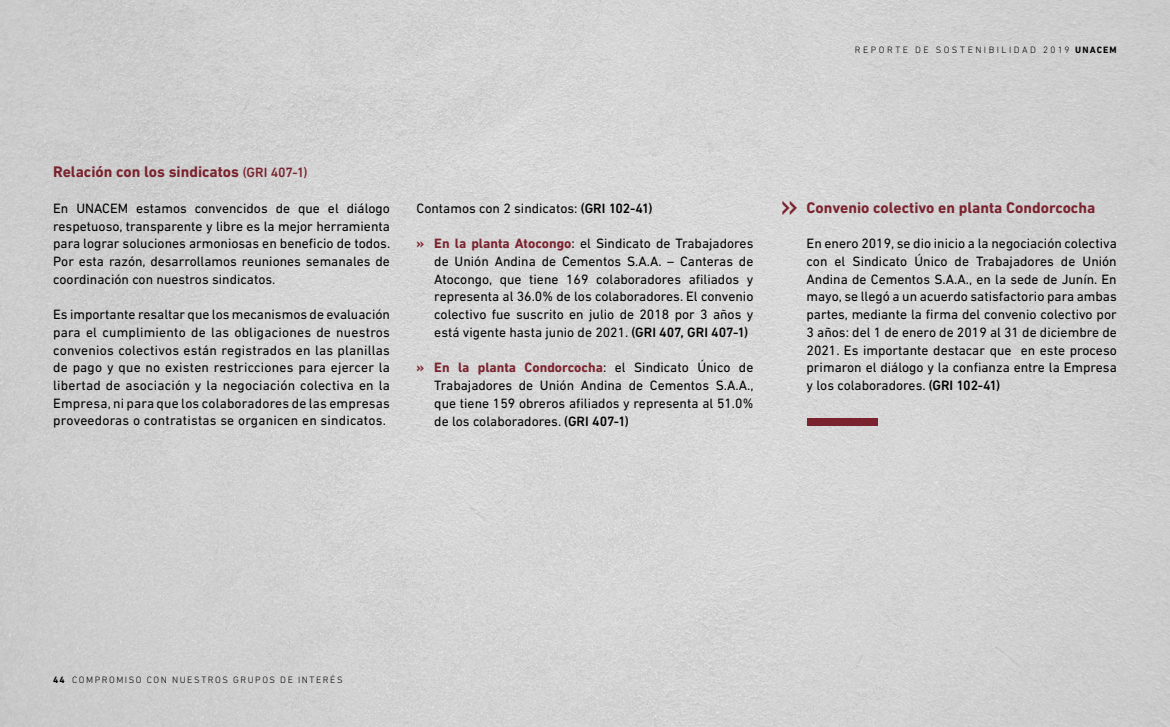
<style>
.page{position:relative;width:1170px;height:727px;background:#fff}
.page>*{position:absolute;margin:0;border:0;box-sizing:border-box;transform-origin:0 0}
.t1{font:700 15.62px "DIN Next LT Pro";color:#7a232e}
.t2{font:13.75px/17.8px "DIN Next LT Pro";color:#000;text-align:justify}
.t3{font:500 13.75px "DIN Next LT Pro";letter-spacing:-.015em;color:#000}
.t4{font:500 13.75px "DIN Next LT Pro";color:#7a232e}
.t5{font:300 9.38px "DIN Next LT Pro";letter-spacing:.18em;color:#000}
.t6{font:300 9.38px "DIN Next LT Pro";letter-spacing:.265em;color:#000}
.s1{font-weight:700}
.s2{font-weight:500;font-size:13.75px}
.s3{font-weight:500}
.s4{font-weight:700;color:#7a232e}
.s5{font-weight:400;font-size:34.38px}
</style>
<div class="page">
<img style="left:0;top:0;width:1169px;height:726px">
<div style="left:806px;top:418px;width:71px;height:7px;background:#7a232e"></div>
<p class="t6" style="left:854px;top:45px;width:263px">REPORTE DE SOSTENIBILIDAD 2019 <span class="s1">unacem</span></p>
<p class="t1" style="left:53px;top:163px;width:201px">Relación con los sindicatos <span class="s2">(GRI</span></p>
<p class="t4" style="left:271px;top:165px;width:38px">407-1)</p>
<p class="t2" style="left:53px;top:199px;width:338px">En UNACEM estamos convencidos de que el diálogo respetuoso, transparente y libre es la mejor herramienta para lograr soluciones armoniosas en beneficio de todos.<br>Por esta razón, desarrollamos reuniones semanales de coordinación con nuestros sindicatos.</p>
<p class="t2" style="left:53px;top:305px;width:338px">Es importante resaltar que los mecanismos de evaluación para el cumplimiento de las obligaciones de nuestros convenios colectivos están registrados en las planillas de pago y que no existen restricciones para ejercer la libertad de asociación y la negociación colectiva en la Empresa, ni para que los colaboradores de las empresas proveedoras o contratistas se organicen en sindicatos.</p>
<p class="t2" style="left:416px;top:199px;width:176px">Contamos con 2 sindicatos: <span class="s3">(GRI</span></p>
<p class="t3" style="left:608px;top:200px;width:45px">102-41)</p>
<p class="t2" style="left:434px;top:234px;width:320px;text-indent:-18px"><span class="s4">» En la planta Atocongo</span>: el Sindicato de Trabajadores de Unión Andina de Cementos S.A.A. – Canteras de Atocongo, que tiene 169 colaboradores afiliados y representa al 36.0% de los colaboradores. El convenio colectivo fue suscrito en julio de 2018 por 3 años y está vigente hasta junio de 2021. <span class="s3">(GRI</span></p>
<p class="t3" style="left:659px;top:324px;width:36px">407, GRI</p>
<p class="t3" style="left:711px;top:324px;width:38px">407-1)</p>
<p class="t2" style="left:434px;top:358px;width:321px;text-indent:-18px"><span class="s4">» En la planta Condorcocha</span>: el Sindicato Único de Trabajadores de Unión Andina de Cementos S.A.A., que tiene 159 obreros afiliados y representa al 51.0% de los colaboradores. <span class="s3">(GRI</span></p>
<p class="t3" style="left:592px;top:412px;width:38px">407-1)</p>
<p class="t1" style="left:780px;top:198px;width:317px"><span class="s5">»</span> Convenio colectivo en planta Condorcocha</p>
<p class="t2" style="left:806px;top:234px;width:312px">En enero 2019, se dio inicio a la negociación colectiva con el Sindicato Único de Trabajadores de Unión Andina de Cementos S.A.A., en la sede de Junín. En mayo, se llegó a un acuerdo satisfactorio para ambas partes, mediante la firma del convenio colectivo por 3 años: del 1 de enero de 2019 al 31 de diciembre de 2021. Es importante destacar que en este proceso primaron el diálogo y la confianza entre la Empresa y los colaboradores. <span class="s3">(GRI</span></p>
<p class="t3" style="left:956px;top:377px;width:45px">102-41)</p>
<p class="t5" style="left:53px;top:674px;width:291px"><span class="s1">44</span> COMPROMISO CON NUESTROS GRUPOS DE INTERÉS</p>
</div>
